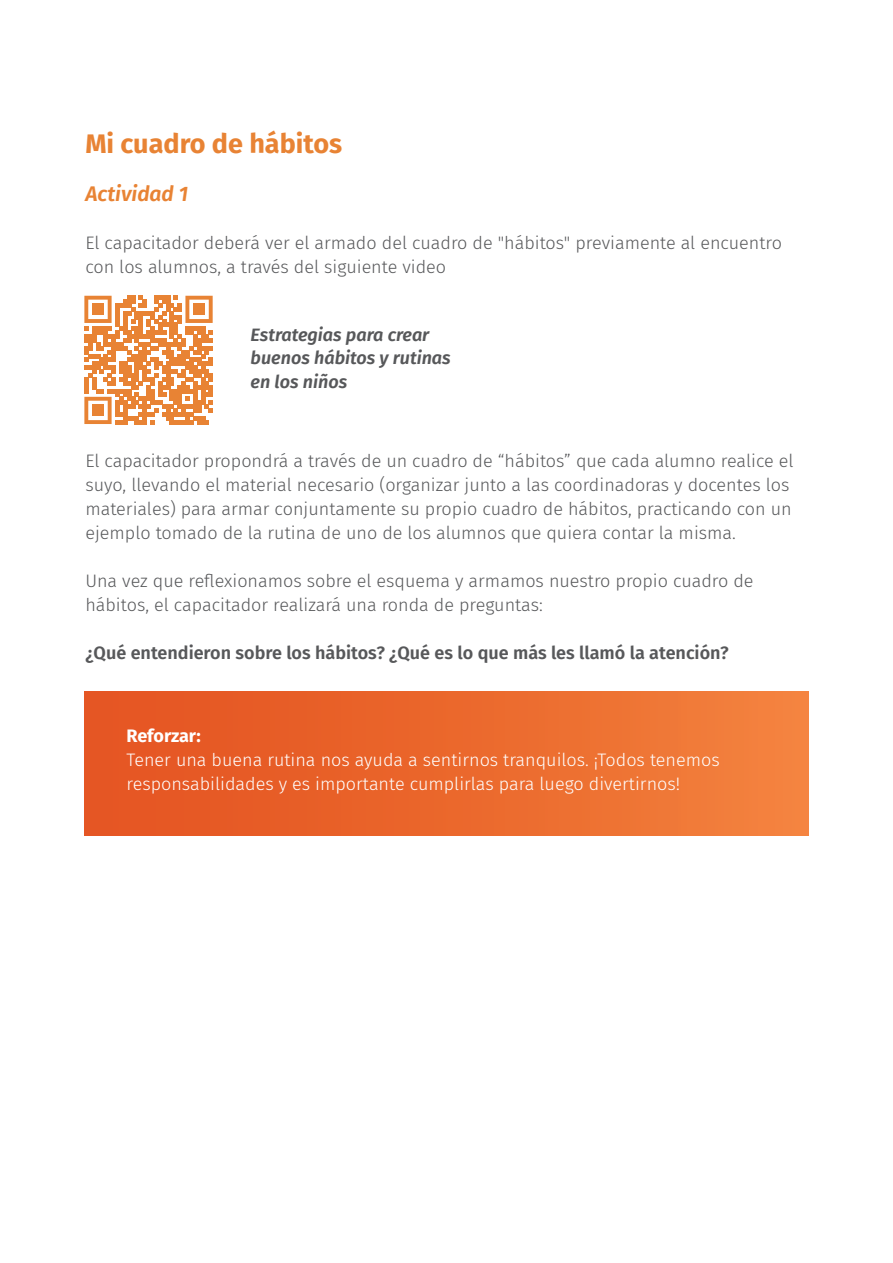
<style>
.page{position:relative;width:893px;height:1263px;background:#fff}
.page>*{position:absolute;margin:0;border:0;box-sizing:border-box;transform-origin:0 0}
.t1{font:700 27px "Fira Sans";color:#e88334}
.t2{font:italic 600 21px "Fira Sans";color:#e88334}
.t3{font:300 18px/24px "Fira Sans";color:#57585a}
.t4{font:300 18px/24px "Fira Sans";color:#fff}
.t5{font:600 18px "Fira Sans";color:#57585a}
.t6{font:italic 600 18px/24px "Fira Sans";color:#57585a}
.t7{font:700 18px "Fira Sans";letter-spacing:-.01em;color:#fff}
</style>
<div class="page">
<div style="left:85px;top:692px;width:723px;height:144px;background:linear-gradient(to right,#e3511f,#f3813d)"></div>
<svg style="left:84px;top:296px;width:129px;height:128px"></svg>
<div style="left:92px;top:303px;width:12px;height:12px;background:#e88334"></div>
<div style="left:193px;top:303px;width:12px;height:12px;background:#e88334"></div>
<div style="left:92px;top:405px;width:12px;height:11px;background:#e88334"></div>
<h1 class="t1" style="left:85px;top:121px;width:258px">Mi cuadro de hábitos</h1>
<p class="t2" style="left:85px;top:176px;width:104px">Actividad 1</p>
<p class="t3" style="left:85px;top:231px;width:698px">El capacitador deberá ver el armado del cuadro de "hábitos" previamente al encuentro con los alumnos, a través del siguiente video</p>
<p class="t6" style="left:251px;top:321px;width:202px">Estrategias para crear buenos hábitos y rutinas en los niños</p>
<p class="t3" style="left:85px;top:449px;width:710px">El capacitador propondrá a través de un cuadro de “hábitos” que cada alumno realice el suyo, llevando el material necesario (organizar junto a las coordinadoras y docentes los materiales) para armar conjuntamente su propio cuadro de hábitos, practicando con un ejemplo tomado de la rutina de uno de los alumnos que quiera contar la misma.</p>
<p class="t3" style="left:85px;top:569px;width:670px">Una vez que reflexionamos sobre el esquema y armamos nuestro propio cuadro de hábitos, el capacitador realizará una ronda de preguntas:</p>
<p class="t5" style="left:85px;top:638px;width:645px">¿Qué entendieron sobre los hábitos? ¿Qué es lo que más les llamó la atención?</p>
<p class="t7" style="left:127px;top:720px;width:76px">Reforzar:</p>
<p class="t4" style="left:127px;top:748px;width:595px">Tener una buena rutina nos ayuda a sentirnos tranquilos. ¡Todos tenemos responsabilidades y es importante cumplirlas para luego divertirnos!</p>
</div>
